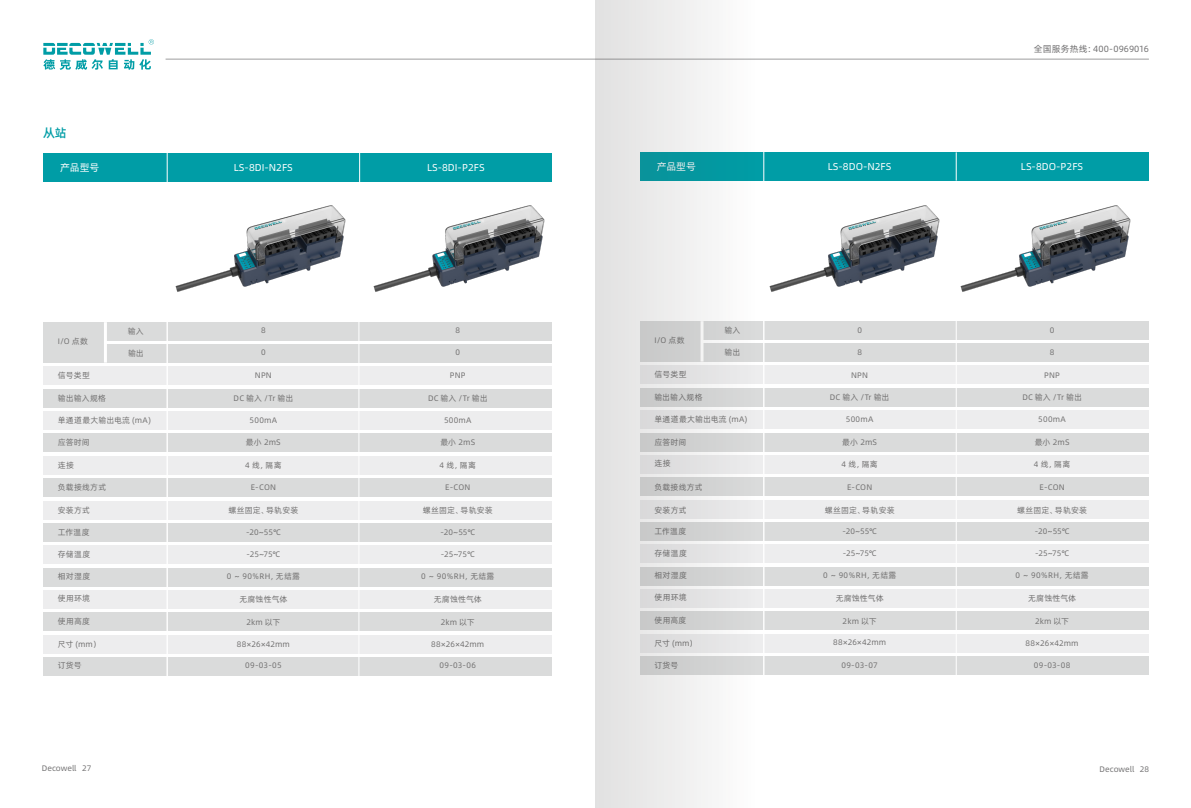
<style>
.page{position:relative;width:1191px;height:808px;background:#fff}
.page>*{position:absolute;margin:0;border:0;box-sizing:border-box;transform-origin:0 0}
.t1{font:12px "Alibaba Pu Hui Ti M";color:#009da6}
.t2{font:10px "Alibaba Pu Hui Ti R";color:#fff}
.t3{font:9px "Alibaba Pu Hui Ti R";letter-spacing:.005em;color:#717071}
.t4{font:8px "Alibaba Pu Hui Ti R";letter-spacing:.02em;color:#727171}
.t5{font:8px "Alibaba Pu Hui Ti R";letter-spacing:-.005em;color:#717071}
</style>
<div class="page">
<svg style="left:43px;top:39px;width:111px;height:31px"></svg>
<hr style="left:166px;top:59px;width:982px;height:1px;background:#9d9d9e">
<div style="left:640px;top:321px;width:508px;height:18px;background:#dadbdb"></div>
<div style="left:640px;top:343px;width:508px;height:19px;background:#dadbdb"></div>
<div style="left:640px;top:152px;width:508px;height:29px;background:#009da6"></div>
<div style="left:640px;top:411px;width:508px;height:18px;background:#ededee"></div>
<div style="left:640px;top:366px;width:508px;height:18px;background:#ededee"></div>
<div style="left:640px;top:388px;width:508px;height:18px;background:#dadbdb"></div>
<div style="left:640px;top:545px;width:508px;height:18px;background:#ededee"></div>
<div style="left:640px;top:433px;width:508px;height:18px;background:#dadbdb"></div>
<div style="left:640px;top:455px;width:508px;height:18px;background:#ededee"></div>
<div style="left:640px;top:478px;width:508px;height:18px;background:#dadbdb"></div>
<div style="left:640px;top:500px;width:508px;height:18px;background:#ededee"></div>
<div style="left:640px;top:522px;width:508px;height:18px;background:#dadbdb"></div>
<div style="left:640px;top:567px;width:508px;height:18px;background:#dadbdb"></div>
<div style="left:640px;top:589px;width:508px;height:19px;background:#ededee"></div>
<div style="left:640px;top:612px;width:508px;height:18px;background:#dadbdb"></div>
<div style="left:640px;top:634px;width:508px;height:18px;background:#ededee"></div>
<div style="left:640px;top:656px;width:508px;height:19px;background:#dadbdb"></div>
<svg style="left:955px;top:152px;width:1px;height:29px"></svg>
<hr style="left:763px;top:152px;width:1px;height:30px;background:#fff">
<hr style="left:763px;top:319px;width:1px;height:400px;background:#fff">
<hr style="left:955px;top:319px;width:1px;height:400px;background:#fff">
<div style="left:43px;top:322px;width:509px;height:18px;background:#dadbdb"></div>
<div style="left:43px;top:344px;width:509px;height:19px;background:#dadbdb"></div>
<div style="left:43px;top:322px;width:62px;height:41px;background:#dadbdb"></div>
<div style="left:43px;top:153px;width:509px;height:29px;background:#009da6"></div>
<div style="left:43px;top:412px;width:509px;height:18px;background:#ededee"></div>
<div style="left:43px;top:367px;width:509px;height:18px;background:#ededee"></div>
<div style="left:43px;top:389px;width:509px;height:18px;background:#dadbdb"></div>
<div style="left:43px;top:546px;width:509px;height:18px;background:#ededee"></div>
<div style="left:43px;top:434px;width:509px;height:18px;background:#dadbdb"></div>
<div style="left:43px;top:456px;width:509px;height:18px;background:#ededee"></div>
<div style="left:43px;top:479px;width:509px;height:18px;background:#dadbdb"></div>
<div style="left:43px;top:501px;width:509px;height:18px;background:#ededee"></div>
<div style="left:43px;top:523px;width:509px;height:18px;background:#dadbdb"></div>
<div style="left:43px;top:568px;width:509px;height:18px;background:#dadbdb"></div>
<div style="left:43px;top:590px;width:509px;height:18px;background:#ededee"></div>
<div style="left:43px;top:613px;width:509px;height:18px;background:#dadbdb"></div>
<div style="left:43px;top:635px;width:509px;height:18px;background:#ededee"></div>
<div style="left:43px;top:657px;width:509px;height:18px;background:#dadbdb"></div>
<hr style="left:167px;top:153px;width:1px;height:30px;background:#fff">
<hr style="left:104px;top:322px;width:3px;height:41px;background:#fff">
<hr style="left:167px;top:320px;width:1px;height:400px;background:#fff">
<hr style="left:359px;top:153px;width:1px;height:31px;background:#fff">
<hr style="left:358px;top:320px;width:1px;height:400px;background:#fff">
<img style="left:175px;top:205px;width:171px;height:87px">
<img style="left:373px;top:205px;width:172px;height:87px">
<img style="left:769px;top:205px;width:171px;height:87px">
<img style="left:960px;top:205px;width:171px;height:87px">
<svg style="left:595px;top:0;width:162px;height:808px"></svg>
<p class="t3" style="left:1034px;top:42px;width:117px">全国服务热线：400-0969016</p>
<h1 class="t1" style="left:43px;top:123px;width:25px">从站</h1>
<p class="t2" style="left:60px;top:160px;width:41px">产品型号</p>
<p class="t2" style="left:427px;top:160px;width:59px">LS-8DI-P2FS</p>
<p class="t2" style="left:234px;top:160px;width:61px">LS-8DI-N2FS</p>
<p class="t2" style="left:656px;top:159px;width:41px">产品型号</p>
<p class="t2" style="left:827px;top:159px;width:65px">LS-8DO-N2FS</p>
<p class="t2" style="left:1021px;top:159px;width:64px">LS-8DO-P2FS</p>
<p class="t4" style="left:58px;top:336px;width:32px">I/O 点数</p>
<p class="t4" style="left:58px;top:369px;width:34px">信号类型</p>
<p class="t4" style="left:128px;top:325px;width:17px">输入</p>
<p class="t4" style="left:128px;top:347px;width:17px">输出</p>
<p class="t4" style="left:261px;top:324px;width:6px">8</p>
<p class="t4" style="left:261px;top:346px;width:6px">0</p>
<p class="t4" style="left:255px;top:369px;width:18px">NPN</p>
<p class="t4" style="left:455px;top:324px;width:6px">8</p>
<p class="t4" style="left:455px;top:346px;width:6px">0</p>
<p class="t4" style="left:450px;top:369px;width:17px">PNP</p>
<p class="t4" style="left:654px;top:334px;width:32px">I/O 点数</p>
<p class="t4" style="left:654px;top:368px;width:34px">信号类型</p>
<p class="t4" style="left:724px;top:324px;width:17px">输入</p>
<p class="t4" style="left:724px;top:346px;width:17px">输出</p>
<p class="t4" style="left:857px;top:324px;width:6px">0</p>
<p class="t4" style="left:857px;top:346px;width:6px">8</p>
<p class="t4" style="left:851px;top:369px;width:18px">NPN</p>
<p class="t4" style="left:1049px;top:324px;width:6px">0</p>
<p class="t4" style="left:1049px;top:346px;width:6px">8</p>
<p class="t4" style="left:1044px;top:369px;width:17px">PNP</p>
<p class="t4" style="left:58px;top:392px;width:50px">输出输入规格</p>
<p class="t4" style="left:234px;top:392px;width:61px">DC 输入 /Tr 输出</p>
<p class="t4" style="left:428px;top:392px;width:61px">DC 输入 /Tr 输出</p>
<p class="t4" style="left:654px;top:391px;width:50px">输出输入规格</p>
<p class="t4" style="left:830px;top:391px;width:61px">DC 输入 /Tr 输出</p>
<p class="t4" style="left:1022px;top:391px;width:61px">DC 输入 /Tr 输出</p>
<p class="t4" style="left:58px;top:415px;width:95px">单通道最大输出电流 (mA)</p>
<p class="t4" style="left:654px;top:413px;width:95px">单通道最大输出电流 (mA)</p>
<p class="t4" style="left:846px;top:413px;width:29px">500mA</p>
<p class="t4" style="left:1038px;top:413px;width:29px">500mA</p>
<p class="t4" style="left:250px;top:415px;width:29px">500mA</p>
<p class="t4" style="left:444px;top:415px;width:29px">500mA</p>
<p class="t4" style="left:58px;top:437px;width:33px">应答时间</p>
<p class="t4" style="left:246px;top:437px;width:36px">最小 2mS</p>
<p class="t4" style="left:440px;top:437px;width:36px">最小 2mS</p>
<p class="t4" style="left:654px;top:436px;width:33px">应答时间</p>
<p class="t4" style="left:842px;top:436px;width:36px">最小 2mS</p>
<p class="t4" style="left:1034px;top:436px;width:36px">最小 2mS</p>
<p class="t4" style="left:58px;top:459px;width:18px">连接</p>
<p class="t4" style="left:245px;top:459px;width:38px">4 线，隔离</p>
<p class="t4" style="left:439px;top:459px;width:38px">4 线，隔离</p>
<p class="t4" style="left:654px;top:458px;width:18px">连接</p>
<p class="t4" style="left:841px;top:459px;width:38px">4 线，隔离</p>
<p class="t4" style="left:1034px;top:459px;width:38px">4 线，隔离</p>
<p class="t4" style="left:58px;top:481px;width:50px">负载接线方式</p>
<p class="t4" style="left:251px;top:481px;width:27px">E-CON</p>
<p class="t4" style="left:445px;top:481px;width:27px">E-CON</p>
<p class="t4" style="left:654px;top:481px;width:50px">负载接线方式</p>
<p class="t4" style="left:847px;top:481px;width:27px">E-CON</p>
<p class="t4" style="left:1039px;top:481px;width:27px">E-CON</p>
<p class="t4" style="left:58px;top:504px;width:34px">安装方式</p>
<p class="t4" style="left:228px;top:504px;width:71px">螺丝固定、导轨安装</p>
<p class="t4" style="left:423px;top:504px;width:71px">螺丝固定、导轨安装</p>
<p class="t4" style="left:654px;top:504px;width:34px">安装方式</p>
<p class="t4" style="left:824px;top:504px;width:71px">螺丝固定、导轨安装</p>
<p class="t4" style="left:1017px;top:504px;width:71px">螺丝固定、导轨安装</p>
<p class="t4" style="left:58px;top:526px;width:33px">工作温度</p>
<p class="t4" style="left:58px;top:548px;width:34px">存储温度</p>
<p class="t4" style="left:58px;top:570px;width:34px">相对湿度</p>
<p class="t4" style="left:58px;top:592px;width:34px">使用环境</p>
<p class="t4" style="left:58px;top:615px;width:34px">使用高度</p>
<p class="t4" style="left:246px;top:526px;width:36px">-20~55℃</p>
<p class="t4" style="left:246px;top:548px;width:35px">-25~75℃</p>
<p class="t4" style="left:227px;top:570px;width:75px">0 ～ 90％RH，无结露</p>
<p class="t4" style="left:239px;top:593px;width:49px">无腐蚀性气体</p>
<p class="t4" style="left:246px;top:616px;width:36px">2km 以下</p>
<p class="t4" style="left:440px;top:526px;width:36px">-20~55℃</p>
<p class="t4" style="left:441px;top:548px;width:35px">-25~75℃</p>
<p class="t4" style="left:421px;top:570px;width:75px">0 ～ 90％RH，无结露</p>
<p class="t4" style="left:434px;top:593px;width:49px">无腐蚀性气体</p>
<p class="t4" style="left:441px;top:616px;width:36px">2km 以下</p>
<p class="t4" style="left:654px;top:525px;width:33px">工作温度</p>
<p class="t4" style="left:654px;top:547px;width:34px">存储温度</p>
<p class="t4" style="left:654px;top:569px;width:34px">相对湿度</p>
<p class="t4" style="left:654px;top:591px;width:34px">使用环境</p>
<p class="t4" style="left:654px;top:614px;width:34px">使用高度</p>
<p class="t4" style="left:842px;top:525px;width:36px">-20~55℃</p>
<p class="t4" style="left:842px;top:547px;width:35px">-25~75℃</p>
<p class="t4" style="left:823px;top:569px;width:75px">0 ～ 90％RH，无结露</p>
<p class="t4" style="left:835px;top:592px;width:49px">无腐蚀性气体</p>
<p class="t4" style="left:842px;top:615px;width:36px">2km 以下</p>
<p class="t4" style="left:1034px;top:525px;width:36px">-20~55℃</p>
<p class="t4" style="left:1035px;top:547px;width:35px">-25~75℃</p>
<p class="t4" style="left:1015px;top:569px;width:75px">0 ～ 90％RH，无结露</p>
<p class="t4" style="left:1028px;top:592px;width:49px">无腐蚀性气体</p>
<p class="t4" style="left:1035px;top:615px;width:36px">2km 以下</p>
<p class="t4" style="left:58px;top:638px;width:44px">尺寸 (mm）</p>
<p class="t4" style="left:431px;top:638px;width:55px">88×26×42mm</p>
<p class="t4" style="left:237px;top:638px;width:55px">88×26×42mm</p>
<p class="t4" style="left:654px;top:637px;width:44px">尺寸 (mm）</p>
<p class="t4" style="left:833px;top:637px;width:55px">88×26×42mm</p>
<p class="t4" style="left:1025px;top:637px;width:55px">88×26×42mm</p>
<p class="t4" style="left:58px;top:659px;width:25px">订货号</p>
<p class="t4" style="left:439px;top:659px;width:38px">09-03-06</p>
<p class="t4" style="left:245px;top:659px;width:38px">09-03-05</p>
<p class="t4" style="left:654px;top:659px;width:25px">订货号</p>
<p class="t4" style="left:841px;top:659px;width:38px">09-03-07</p>
<p class="t4" style="left:1033px;top:659px;width:38px">09-03-08</p>
<p class="t5" style="left:42px;top:762px;width:51px">Decowell 27</p>
<p class="t5" style="left:1099px;top:763px;width:51px">Decowell 28</p>
</div>
